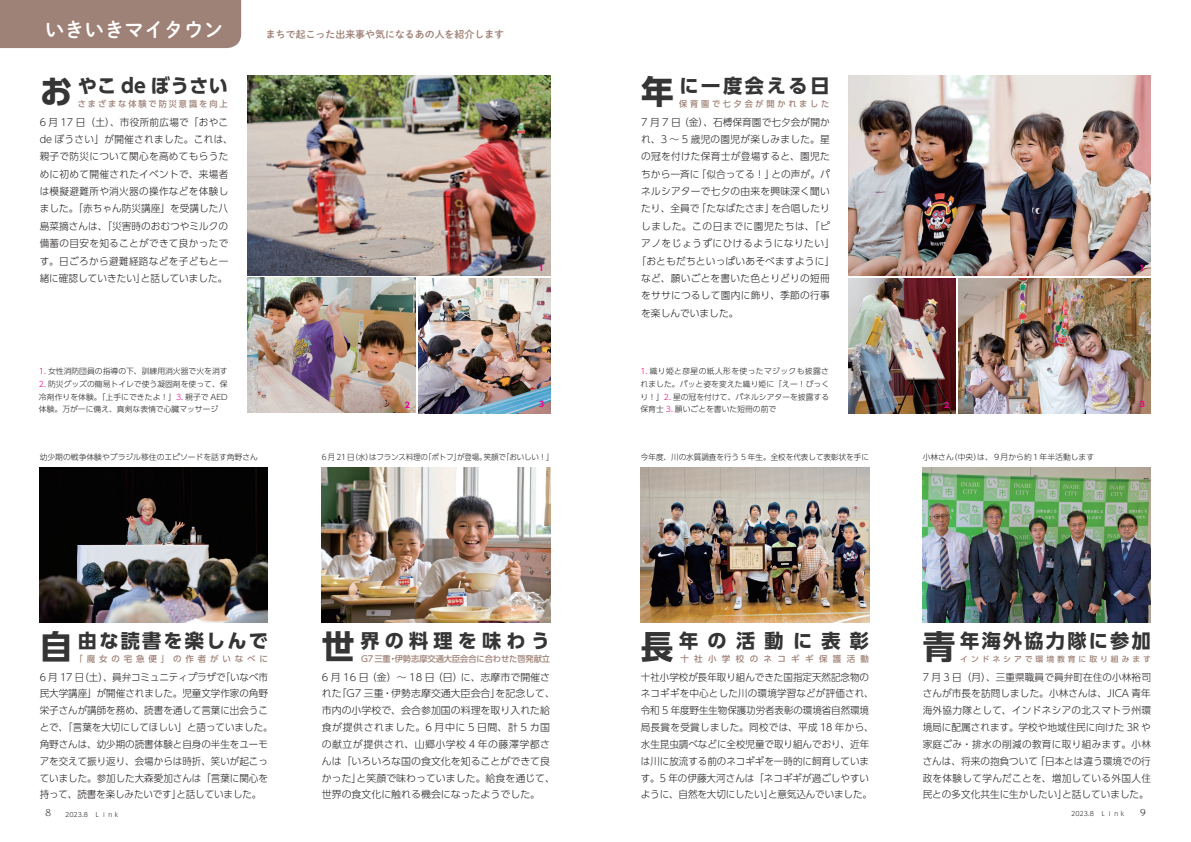
<style>
.page{position:relative;width:1191px;height:842px;background:#fff}
.page>*{position:absolute;margin:0;border:0;box-sizing:border-box;transform-origin:0 0}
.t1{font:700 32.6px "UD Shin Go Pro";color:#363536}
.t2{font:19.8px "Shuei M Go Std B";color:#fff}
.t3{font:700 19.1px "UD Shin Go Pro";letter-spacing:.12em;color:#363536}
.t4{font:700 19.1px "UD Shin Go Pro";letter-spacing:.275em;color:#363536}
.t5{font:700 19.1px "UD Shin Go Pro";letter-spacing:.49em;color:#363536}
.t6{font:700 19.1px "UD Shin Go Pro";letter-spacing:.14em;color:#363536}
.t7{font:300 9.9px/16.8px "UD Shin Go Pro";color:#231f20}
.t8{font:300 9.9px/16.8px "UD Shin Go Pro";color:#231f20;scale:.96 1}
.t9{font:300 9.9px/17.4px "UD Shin Go Pro";letter-spacing:.035em;color:#231f20}
.t10{font:300 9.9px "UD Shin Go Pro";letter-spacing:.025em;color:#231f20}
.t11{font:300 9.9px "UD Shin Go Pro";letter-spacing:.02em;color:#231f20}
.t12{font:9.9px "Shuei M Go Std B";color:#9f8277}
.t13{font:300 9.9px "UD Shin Go Pro";letter-spacing:.06em;color:#231f20}
.t14{font:300 9.9px "UD Shin Go Pro";letter-spacing:.05em;color:#231f20}
.t15{font:300 9.2px "UD Reimin Pro";color:#231f20}
.t16{font:500 8.5px "UD Shin Go Pro";letter-spacing:-.01em;color:#9f8277}
.t17{font:500 8.5px "UD Shin Go Pro";letter-spacing:.45em;color:#9f8277}
.t18{font:500 8.5px "UD Shin Go Pro";letter-spacing:.24em;color:#9f8277;scale:.96 1}
.t19{font:500 8.5px "UD Shin Go Pro";letter-spacing:.63em;color:#9f8277}
.t20{font:500 8.5px "UD Shin Go Pro";letter-spacing:.335em;color:#9f8277;scale:.96 1}
.t21{font:300 7.8px/12.8px "UD Shin Go Pro";color:#231f20;text-align:justify}
.t22{font:300 7.8px "UD Shin Go Pro";letter-spacing:-.02em;color:#231f20;scale:.96 1}
.t23{font:500 7.8px "UD Shin Go Pro";letter-spacing:.38em;color:#9f8277}
.t24{font:700 7.8px "UD Shin Go Pro";color:#ed028c}
.t25{font:300 6.4px "UD Shin Go Pro";color:#231f20}
.s1{color:#ed028c}
</style>
<div class="page">
<div style="left:0;top:0;width:241px;height:48px;background:#9f8277"></div>
<img style="left:641px;top:468px;width:228px;height:154px">
<img style="left:40px;top:468px;width:228px;height:154px">
<img style="left:322px;top:468px;width:228px;height:154px">
<img style="left:922px;top:468px;width:229px;height:154px">
<img style="left:247px;top:76px;width:303px;height:199px">
<img style="left:848px;top:76px;width:303px;height:199px">
<img style="left:247px;top:278px;width:169px;height:135px">
<img style="left:958px;top:278px;width:193px;height:135px">
<img style="left:419px;top:278px;width:131px;height:135px">
<img style="left:848px;top:278px;width:107px;height:135px">
<p class="t2" style="left:45px;top:15px;width:180px">いきいきマイタウン</p>
<p class="t12" style="left:266px;top:27px;width:240px">まちで起こった出来事や気になるあの人を紹介します</p>
<p class="t1" style="left:40px;top:65px;width:34px">お</p>
<p class="t3" style="left:78px;top:70px;width:152px">やこ de ぼうさい</p>
<p class="t1" style="left:641px;top:65px;width:34px">年</p>
<p class="t6" style="left:679px;top:70px;width:152px">に一度会える日</p>
<p class="t18" style="left:78px;top:97px;width:158px">さまざまな体験で防災意識を向上</p>
<p class="t20" style="left:679px;top:97px;width:158px">保育園で七夕会が開かれました</p>
<p class="t9" style="left:40px;top:113px;width:195px">6 月 17 日（土）、市役所前広場で「おやこde ぼうさい」が開催されました。これは、親子で防災について関心を高めてもらうために初めて開催されたイベントで、来場者は模擬避難所や消火器の操作などを体験しました。「赤ちゃん防災講座」を受講した八島菜摘さんは、「災害時のおむつやミルクの備蓄の目安を知ることができて良かったです。日ごろから避難経路などを子どもと一緒に確認していきたい」と話していました。</p>
<p class="t7" style="left:641px;top:113px;width:190px">7 月 7 日（金）、石榑保育園で七夕会が開か</p>
<p class="t10" style="left:641px;top:131px;width:190px">れ、3 ～ 5 歳児の園児が楽しみました。星</p>
<p class="t10" style="left:641px;top:149px;width:190px">の冠を付けた保育士が登場すると、園児た</p>
<p class="t7" style="left:641px;top:165px;width:190px">ちから一斉に「似合ってる！」との声が。パ</p>
<p class="t11" style="left:641px;top:183px;width:190px">ネルシアターで七夕の由来を興味深く聞い</p>
<p class="t7" style="left:641px;top:200px;width:190px">たり、全員で「たなばたさま」を合唱したり</p>
<p class="t13" style="left:641px;top:218px;width:190px">しました。この日までに園児たちは、「ピ</p>
<p class="t14" style="left:641px;top:235px;width:195px">アノをじょうずにひけるようになりたい」</p>
<p class="t11" style="left:636px;top:253px;width:199px">「おともだちといっぱいあそべますように」</p>
<p class="t10" style="left:641px;top:270px;width:190px">など、願いごとを書いた色とりどりの短冊</p>
<p class="t10" style="left:641px;top:288px;width:190px">をササにつるして園内に飾り、季節の行事</p>
<p class="t7" style="left:641px;top:304px;width:99px">を楽しんでいました。</p>
<p class="t24" style="left:539px;top:262px;width:7px">1</p>
<p class="t24" style="left:1139px;top:262px;width:7px">1</p>
<p class="t21" style="left:39px;top:364px;width:190px"><span class="s1">1.</span> 女性消防団員の指導の下、訓練用消火器で火を消す</p>
<p class="t21" style="left:39px;top:377px;width:190px"><span class="s1">2.</span> 防災グッズの簡易トイレで使う凝固剤を使って、保冷剤作りを体験。「上手にできたよ！」<span class="s1">3.</span> 親子で AED体験。万が一に備え、真剣な表情で心臓マッサージ</p>
<p class="t21" style="left:40px;top:450px;width:220px">幼少期の戦争体験やブラジル移住のエピソードを話す角野さん</p>
<p class="t21" style="left:640px;top:364px;width:190px"><span class="s1">1.</span> 織り姫と彦星の紙人形を使ったマジックも披露されました。パッと姿を変えた織り姫に「えー！びっくり！」<span class="s1">2.</span> 星の冠を付けて、パネルシアターを披露する保育士 <span class="s1">3.</span> 願いごとを書いた短冊の前で</p>
<p class="t24" style="left:405px;top:398px;width:7px">2</p>
<p class="t24" style="left:539px;top:398px;width:7px">3</p>
<p class="t24" style="left:944px;top:398px;width:7px">2</p>
<p class="t22" style="left:322px;top:450px;width:243px">6 月 21 日（水）はフランス料理の「ポトフ」が登場。笑顔で「おいしい！」</p>
<p class="t21" style="left:641px;top:450px;width:230px">今年度、川の水質調査を行う 5 年生。全校を代表して表彰状を手に</p>
<p class="t21" style="left:922px;top:450px;width:173px">小林さん（中央）は、９月から約１年半活動します</p>
<p class="t24" style="left:1139px;top:398px;width:7px">3</p>
<p class="t1" style="left:40px;top:620px;width:34px">自</p>
<p class="t3" style="left:78px;top:625px;width:191px">由な読書を楽しんで</p>
<p class="t17" style="left:75px;top:652px;width:195px">「魔女の宅急便」の作者がいなべに</p>
<p class="t8" style="left:40px;top:668px;width:244px">6 月 17 日（土）、員弁コミュニティプラザで「いなべ市民大学講座」が開催されました。児童文学作家の角野栄子さんが講師を務め、読書を通して言葉に出会うことで、「言葉を大切にしてほしい」と語っていました。角野さんは、幼少期の読書体験と自身の半生をユーモアを交えて振り返り、会場からは時折、笑いが起こっていました。参加した大森愛加さんは「言葉に関心を持って、読書を楽しみたいです」と話していました。</p>
<p class="t1" style="left:922px;top:620px;width:34px">青</p>
<p class="t3" style="left:960px;top:625px;width:192px">年海外協力隊に参加</p>
<p class="t1" style="left:322px;top:620px;width:34px">世</p>
<p class="t4" style="left:360px;top:625px;width:191px">界の料理を味わう</p>
<p class="t1" style="left:641px;top:620px;width:34px">長</p>
<p class="t5" style="left:679px;top:625px;width:191px">年の活動に表彰</p>
<p class="t19" style="left:680px;top:652px;width:190px">十社小学校のネコギギ保護活動</p>
<p class="t16" style="left:361px;top:652px;width:190px">G7三重・伊勢志摩交通大臣会合に合わせた啓発献立</p>
<p class="t7" style="left:322px;top:668px;width:235px">6 月 16 日（金）～ 18 日（日）に、志摩市で開催された「G7 三重・伊勢志摩交通大臣会合」を記念して、市内の小学校で、会合参加国の料理を取り入れた給食が提供されました。6 月中に 5 日間、計 5 カ国の献立が提供され、山郷小学校 4 年の藤澤学都さんは「いろいろな国の食文化を知ることができて良かった」と笑顔で味わっていました。給食を通じて、世界の食文化に触れる機会になったようでした。</p>
<p class="t8" style="left:641px;top:668px;width:244px">十社小学校が長年取り組んできた国指定天然記念物のネコギギを中心とした川の環境学習などが評価され、令和 5 年度野生生物保護功労者表彰の環境省自然環境局長賞を受賞しました。同校では、平成 18 年から、水生昆虫調べなどに全校児童で取り組んでおり、近年は川に放流する前のネコギギを一時的に飼育しています。5 年の伊藤大河さんは「ネコギギが過ごしやすいように、自然を大切にしたい」と意気込んでいました。</p>
<p class="t7" style="left:922px;top:668px;width:230px;text-align:justify">7 月 3 日（月）、三重県職員で員弁町在住の小林裕司さんが市長を訪問しました。小林さんは、JICA 青年海外協力隊として、インドネシアの北スマトラ州環境局に配属されます。学校や地域住民に向けた 3R や家庭ごみ・排水の削減の教育に取り組みます。小林さんは、将来の抱負ついて「日本とは違う環境での行政を体験して学んだことを、増加している外国人住民との多文化共生に生かしたい」と話していました。</p>
<p class="t23" style="left:960px;top:652px;width:192px">インドネシアで環境教育に取り組みます</p>
<p class="t15" style="left:45px;top:805px;width:7px">8</p>
<p class="t25" style="left:65px;top:809px;width:56px">2023.8　Ｌｉｎｋ</p>
<p class="t25" style="left:1071px;top:809px;width:56px">2023.8　Ｌｉｎｋ</p>
<p class="t15" style="left:1140px;top:805px;width:7px">9</p>
</div>
